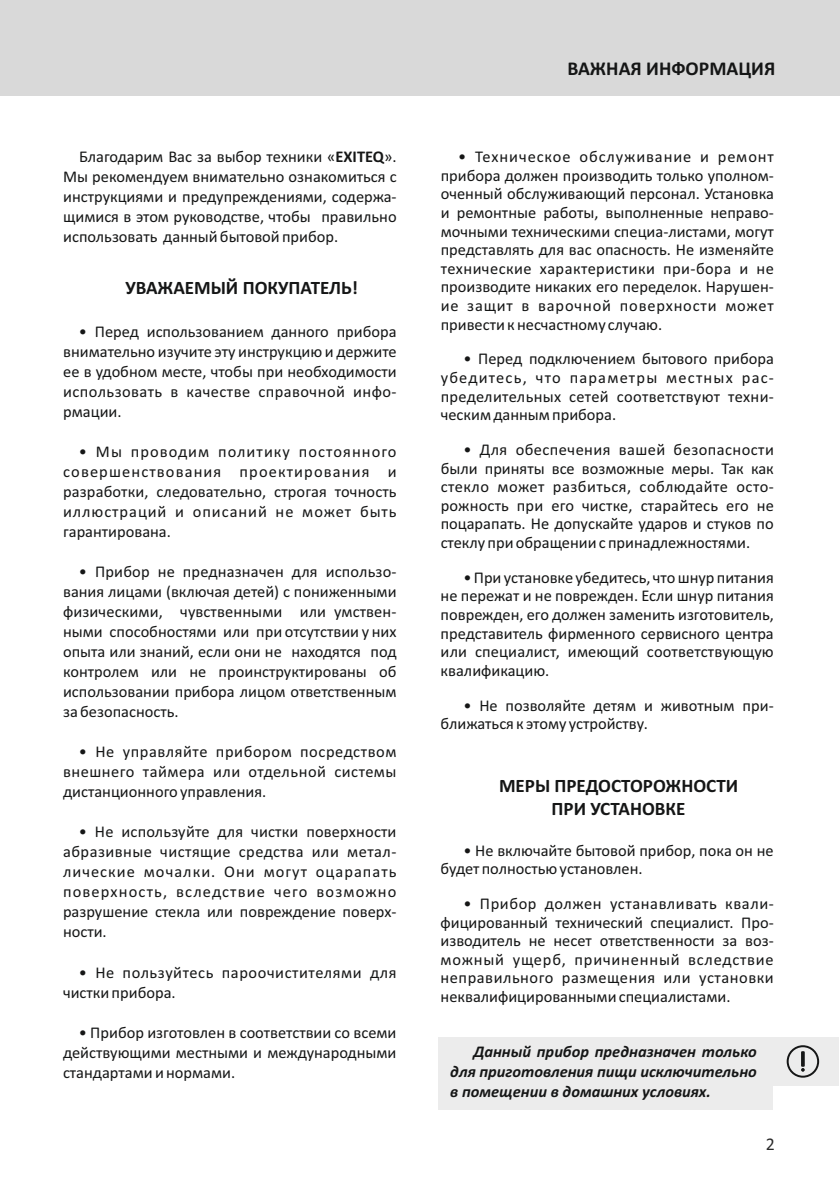
<style>
.page{position:relative;width:840px;height:1191px;background:#fff}
.page>*{position:absolute;margin:0;border:0;box-sizing:border-box;transform-origin:0 0}
.t1{font:700 19.6px "Calibri";color:#151616}
.t2{font:700 19px/23.2px "Calibri";color:#151616;text-align:center}
.t3{font:18px "Calibri";color:#2a2a2a}
.t4{font:16.4px/18.6px "Calibri";color:#151616;text-align:justify}
.t5{font:italic 700 16.4px/20px "Calibri";color:#151616;text-align:justify}
.t6{font:16.4px/20px "Calibri";letter-spacing:.035em;color:#151616}
.s1{font-weight:700}
</style>
<div class="page">
<div style="left:0;top:0;width:839px;height:96px;background:#d9d9d9"></div>
<div style="left:438px;top:1037px;width:334px;height:72px;background:#ececec"></div>
<div style="left:772px;top:1037px;width:66px;height:48px;background:#ececec"></div>
<svg style="left:786px;top:1045px;width:32px;height:32px"></svg>
<div style="left:788px;top:1047px;width:28px;height:28px;background:#ececec;border-radius:50%"></div>
<svg style="left:800px;top:1051px;width:4px;height:15px"></svg>
<p class="t4" style="left:63px;top:148px;width:335px;line-height:20px;text-indent:16px">Благодарим Вас за выбор техники «<span class="s1">EXITEQ</span>».<br>Мы рекомендуем внимательно ознакомиться с инструкциями и предупреждениями, содержа&shy;щимися в этом руководстве, чтобы правильно использовать данный бытовой прибор.</p>
<p class="t2" style="left:125px;top:278px;width:234px">УВАЖАЕМЫЙ ПОКУПАТЕЛЬ!</p>
<p class="t4" style="left:63px;top:322px;width:335px;line-height:20px;text-indent:16px">• Перед использованием данного прибора внимательно изучите эту инструкцию и держите ее в удобном месте, чтобы при необходимости использовать в качестве справочной инфо&shy;рмации.</p>
<p class="t4" style="left:63px;top:443px;width:335px;line-height:20px;text-indent:16px">• Мы проводим политику постоянного совершенствования проектирования и разработки, следовательно, строгая точность иллюстраций и описаний не может быть гарантирована.</p>
<p class="t4" style="left:63px;top:563px;width:335px;line-height:20px;text-indent:16px">• Прибор не предназначен для использо&shy;вания лицами (включая детей) с пониженными физическими, чувственными или умствен&shy;ными способностями или при отсутствии у них опыта или знаний, если они не находятся под контролем или не проинструктированы об использовании прибора лицом ответственным за безопасность.</p>
<p class="t4" style="left:63px;top:743px;width:335px;line-height:20px;text-indent:16px">• Не управляйте прибором посредством внешнего таймера или отдельной системы дистанционного управления.</p>
<p class="t4" style="left:63px;top:823px;width:335px;line-height:20px;text-indent:16px">• Не используйте для чистки поверхности абразивные чистящие средства или метал&shy;лические мочалки. Они могут оцарапать поверхность, вследствие чего возможно разрушение стекла или повреждение поверх&shy;ности.</p>
<p class="t6" style="left:63px;top:963px;width:335px;text-indent:16px">• Не пользуйтесь пароочистителями для чистки прибора.</p>
<p class="t4" style="left:63px;top:1023px;width:335px;line-height:20px;text-indent:16px">• Прибор изготовлен в соответствии со всеми действующими местными и международными стандартами и нормами.</p>
<p class="t1" style="left:567px;top:60px;width:209px">ВАЖНАЯ ИНФОРМАЦИЯ</p>
<p class="t4" style="left:440px;top:149px;width:334px;text-indent:17px">• Техническое обслуживание и ремонт прибора должен производить только уполном&shy;оченный обслуживающий персонал. Установка и ремонтные работы, выполненные неправо&shy;мочными техническими специа-листами, могут представлять для вас опасность. Не изменяйте технические характеристики при-бора и не производите никаких его переделок. Нарушен&shy;ие защит в варочной поверхности может привести к несчастному случаю.</p>
<p class="t4" style="left:440px;top:351px;width:334px;text-indent:23px">• Перед подключением бытового прибора убедитесь, что параметры местных рас&shy;пределительных сетей соответствуют техни&shy;ческим данным прибора.</p>
<p class="t4" style="left:440px;top:441px;width:334px;text-indent:23px">• Для обеспечения вашей безопасности были приняты все возможные меры. Так как стекло может разбиться, соблюдайте осто&shy;рожность при его чистке, старайтесь его не поцарапать. Не допускайте ударов и стуков по стеклу при обращении с принадлежностями.</p>
<p class="t4" style="left:440px;top:569px;width:334px;text-indent:23px">• При установке убедитесь, что шнур питания не пережат и не поврежден. Если шнур питания поврежден, его должен заменить изготовитель, представитель фирменного сервисного центра или специалист, имеющий соответствующую квалификацию.</p>
<p class="t4" style="left:440px;top:697px;width:334px;text-indent:23px">• Не позволяйте детям и животным при&shy;ближаться к этому устройству.</p>
<p class="t2" style="left:498px;top:775px;width:240px">МЕРЫ ПРЕДОСТОРОЖНОСТИ<br>ПРИ УСТАНОВКЕ</p>
<p class="t4" style="left:440px;top:842px;width:334px;text-indent:23px">• Не включайте бытовой прибор, пока он не будет полностью установлен.</p>
<p class="t4" style="left:440px;top:895px;width:334px;text-indent:23px">• Прибор должен устанавливать квали&shy;фицированный технический специалист. Про&shy;изводитель не несет ответственности за воз&shy;можный ущерб, причиненный вследствие неправильного размещения или установки неквалифицированными специалистами.</p>
<p class="t5" style="left:450px;top:1043px;width:308px;text-indent:23px">Данный прибор предназначен только для приготовления пищи исключительно в помещении в домашних условиях.</p>
<p class="t3" style="left:765px;top:1136px;width:11px">2</p>
</div>
